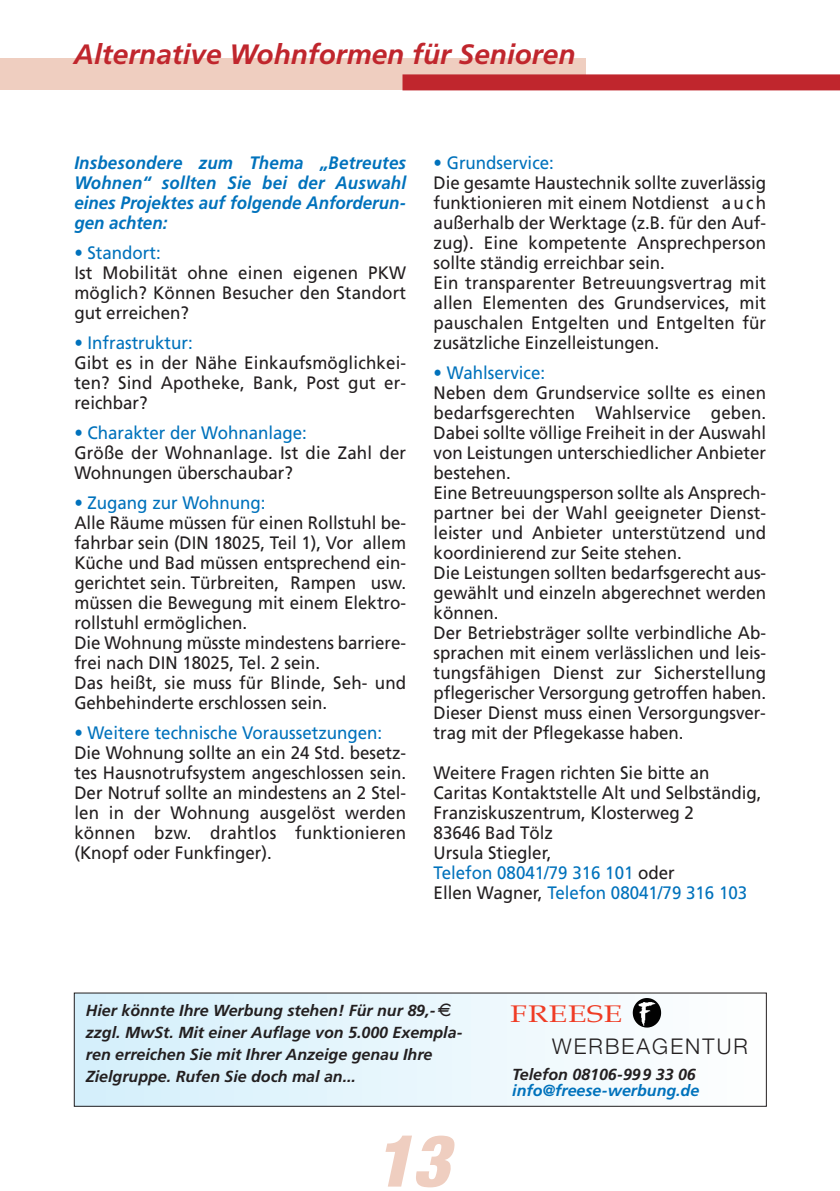
<style>
.page{position:relative;width:840px;height:1191px;background:#fff}
.page>*{position:absolute;margin:0;border:0;box-sizing:border-box;transform-origin:0 0}
.t1{font:italic 900 condensed 72px "Helvetica Neue";color:#efcec0}
.t2{font:italic 700 28px "Frutiger";color:#c0262d}
.t3{font:24px "Book Antiqua";color:#ef3c25;scale:1.25 1}
.t4{font:300 21.6px "Helvetica Neue";letter-spacing:.1em;color:#231f20}
.t5{font:18px/20px "Frutiger";color:#231f20;scale:.94 1}
.t6{font:18px "Frutiger";color:#0072bc;scale:.94 1}
.t7{font:italic 700 18px/20px "Frutiger";color:#0072bc;text-align:justify;scale:.94 1}
.t8{font:italic 700 16px/22px "Frutiger";color:#231f20}
.t9{font:italic 700 16px "Frutiger";color:#0072bc}
.s1{color:#0072bc}
</style>
<div class="page">
<div style="left:0;top:58px;width:585px;height:32px;background:#efcec0"></div>
<div style="left:402px;top:74px;width:437px;height:16px;background:#c0262d"></div>
<div style="left:74px;top:993px;width:692px;height:113px;background:linear-gradient(to right,#d5f1fd,#f9f9f9)"></div>
<svg style="left:653px;top:999px;width:6px;height:7px"></svg>
<h2 class="t2" style="left:74px;top:43px;width:503px">Alternative Wohnformen für Senioren</h2>
<p class="t7" style="left:74px;top:154px;width:354px">Insbesondere zum Thema „Betreutes Wohnen“ sollten Sie bei der Auswahl eines Projektes auf folgende Anforderun&shy;gen achten:</p>
<p class="t6" style="left:74px;top:245px;width:93px">• Standort:</p>
<p class="t5" style="left:74px;top:264px;width:354px;text-align:justify">Ist Mobilität ohne einen eigenen PKW möglich? Können Besucher den Standort gut erreichen?</p>
<p class="t6" style="left:74px;top:335px;width:127px">• Infrastruktur:</p>
<p class="t5" style="left:74px;top:354px;width:354px;text-align:justify">Gibt es in der Nähe Einkaufsmöglichkei&shy;ten? Sind Apotheke, Bank, Post gut er&shy;reichbar?</p>
<p class="t6" style="left:74px;top:425px;width:249px">• Charakter der Wohnanlage:</p>
<p class="t5" style="left:74px;top:444px;width:354px">Größe der Wohnanlage. Ist die Zahl der<br>Wohnungen überschaubar?</p>
<p class="t6" style="left:74px;top:495px;width:205px">• Zugang zur Wohnung:</p>
<p class="t5" style="left:74px;top:514px;width:354px">Alle Räume müssen für einen Rollstuhl be&shy;fahrbar sein (DIN 18025, Teil 1), Vor allem Küche und Bad müssen entsprechend ein&shy;gerichtet sein. Türbreiten, Rampen usw. müssen die Bewegung mit einem Elektro&shy;rollstuhl ermöglichen.<br>Die Wohnung müsste mindestens barriere&shy;frei nach DIN 18025, Tel. 2 sein.<br>Das heißt, sie muss für Blinde, Seh- und Gehbehinderte erschlossen sein.</p>
<p class="t6" style="left:74px;top:725px;width:329px">• Weitere technische Voraussetzungen:</p>
<p class="t5" style="left:74px;top:744px;width:354px;text-align:justify">Die Wohnung sollte an ein 24 Std. besetz&shy;tes Hausnotrufsystem angeschlossen sein.<br>Der Notruf sollte an mindestens an 2 Stel&shy;len in der Wohnung ausgelöst werden können bzw. drahtlos funktionieren (Knopf oder Funkfinger).</p>
<p class="t6" style="left:433px;top:155px;width:129px">• Grundservice:</p>
<p class="t5" style="left:433px;top:174px;width:355px">Die gesamte Haustechnik sollte zuverlässig funktionieren mit einem Notdienst auch außerhalb der Werktage (z.B. für den Auf&shy;zug). Eine kompetente Ansprechperson sollte ständig erreichbar sein.<br>Ein transparenter Betreuungsvertrag mit allen Elementen des Grundservices, mit pauschalen Entgelten und Entgelten für zusätzliche Einzelleistungen.</p>
<p class="t6" style="left:433px;top:365px;width:120px">• Wahlservice:</p>
<p class="t5" style="left:433px;top:384px;width:355px">Neben dem Grundservice sollte es einen bedarfsgerechten Wahlservice geben.<br>Dabei sollte völlige Freiheit in der Auswahl von Leistungen unterschiedlicher Anbieter bestehen.<br>Eine Betreuungsperson sollte als Ansprech&shy;partner bei der Wahl geeigneter Dienst&shy;leister und Anbieter unterstützend und koordinierend zur Seite stehen.<br>Die Leistungen sollten bedarfsgerecht aus&shy;gewählt und einzeln abgerechnet werden können.<br>Der Betriebsträger sollte verbindliche Ab&shy;sprachen mit einem verlässlichen und leis&shy;tungsfähigen Dienst zur Sicherstellung pflegerischer Versorgung getroffen haben.<br>Dieser Dienst muss einen Versorgungsver&shy;trag mit der Pflegekasse haben.</p>
<p class="t5" style="left:433px;top:764px;width:350px">Weitere Fragen richten Sie bitte an<br>Caritas Kontaktstelle Alt und Selbständig,<br>Franziskuszentrum, Klosterweg 2<br>83646 Bad Tölz<br>Ursula Stiegler,<br><span class="s1">Telefon 08041/79 316 101</span> oder<br>Ellen Wagner, <span class="s1">Telefon 08041/79 316 103</span></p>
<p class="t8" style="left:86px;top:1001px;width:378px">Hier könnte Ihre Werbung stehen! Für nur 89,-✓ zzgl. MwSt. Mit einer Auflage von 5.000 Exempla&shy;ren erreichen Sie mit Ihrer Anzeige genau Ihre Zielgruppe. Rufen Sie doch mal an...</p>
<h3 class="t3" style="left:510px;top:999px;width:91px">FREESE</h3>
<p class="t4" style="left:551px;top:1032px;width:197px">WERBEAGENTUR</p>
<p class="t8" style="left:512px;top:1065px;width:185px">Telefon 08106-999 33 06</p>
<p class="t9" style="left:512px;top:1084px;width:188px">info@freese-werbung.de</p>
<h1 class="t1" style="left:374px;top:1116px;width:87px">13</h1>
</div>
